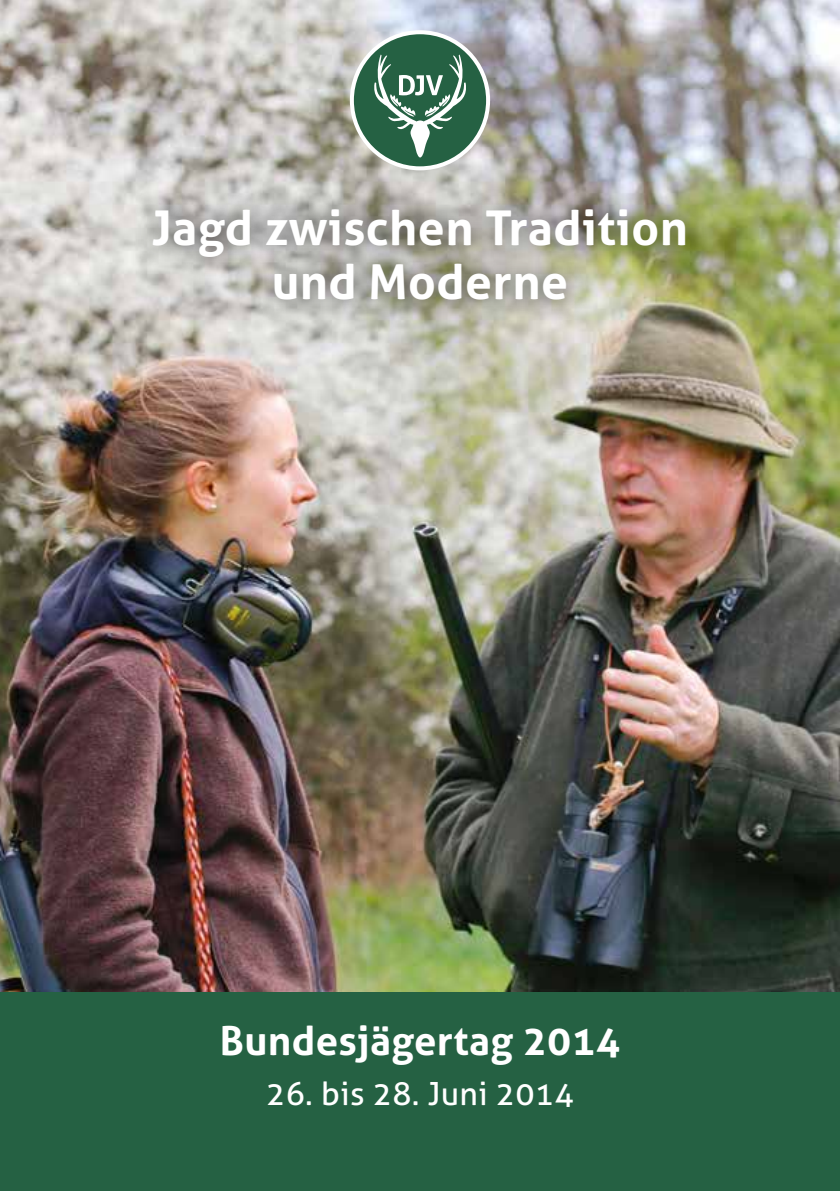
<style>
.page{position:relative;width:840px;height:1191px;background:#fff}
.page>*{position:absolute;margin:0;border:0;box-sizing:border-box;transform-origin:0 0}
.t1{font:700 48px/54px "Aller";letter-spacing:.01em;color:#fff;text-align:center}
.t2{font:700 40px "Aller";letter-spacing:.01em;color:#fff}
.t3{font:32px "Aller";letter-spacing:.01em;color:#fff}
</style>
<div class="page">
<img style="left:0;top:0;width:839px;height:992px">
<div style="left:0;top:992px;width:839px;height:199px;background:#256143"></div>
<svg style="left:351px;top:32px;width:137px;height:136px;background:#41755b"></svg>
<svg style="left:372px;top:54px;width:95px;height:103px"></svg>
<div style="left:349px;top:30px;width:141px;height:140px;border:4px solid #fff;border-radius:50%"></div>
<div style="left:128px;top:184px;width:583px;height:142px;background:#000;opacity:.5"></div>
<p class="t1" style="left:152px;top:201px;width:537px">Jagd zwischen Tradition und Moderne</p>
<p class="t2" style="left:220px;top:1016px;width:401px">Bundesjägertag 2014</p>
<p class="t3" style="left:266px;top:1074px;width:309px">26. bis 28. Juni 2014</p>
</div>
